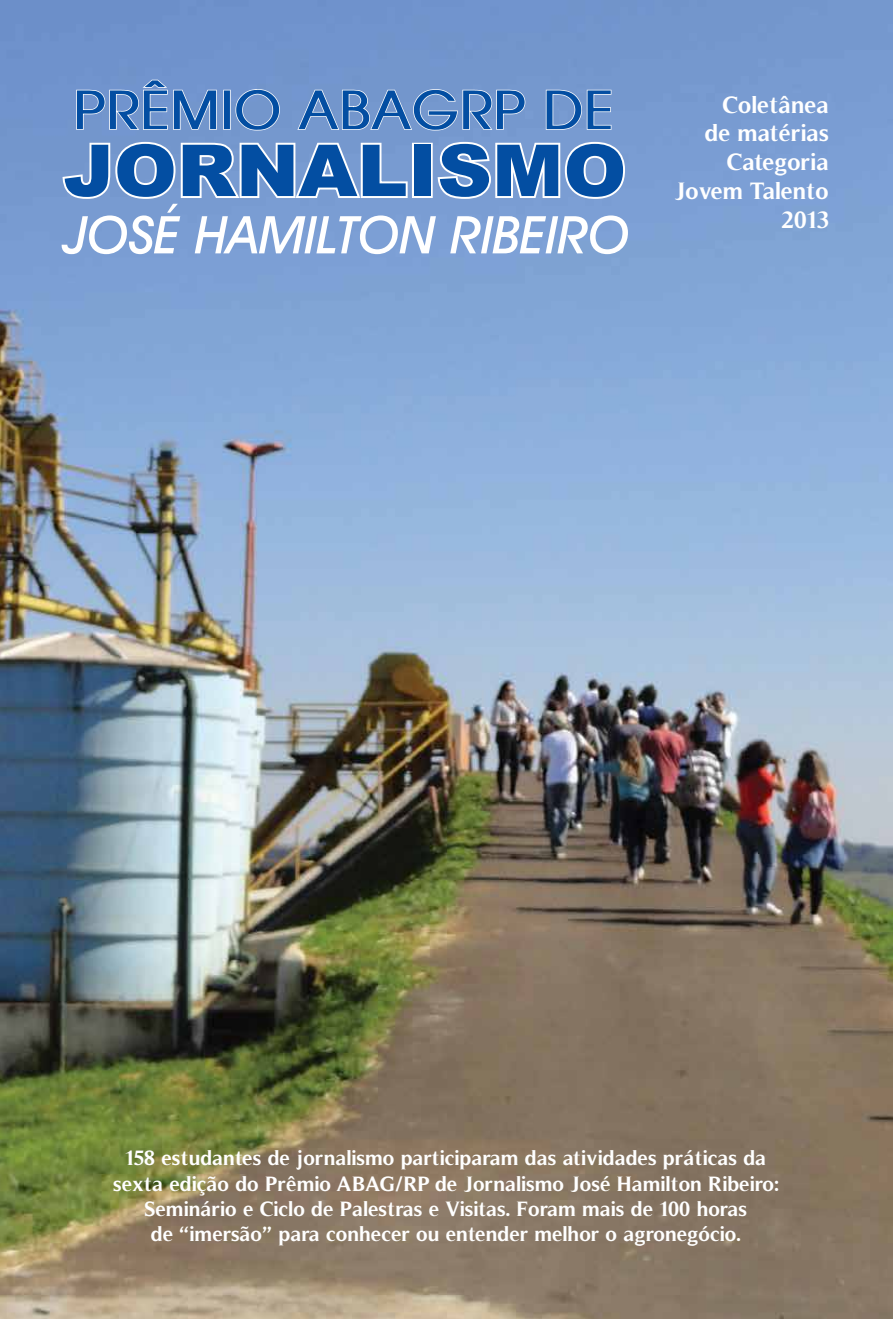
<style>
.page{position:relative;width:893px;height:1319px;background:#fff}
.page>*{position:absolute;margin:0;border:0;box-sizing:border-box;transform-origin:0 0}
.t1{font:900 71.55px "Arial";color:#034ea2;scale:1.06 1}
.t2{font:italic 500 52.2px "Avant Garde IT Cby BT";color:#fff}
.t3{font:700 52.2px "Avant Garde";color:#034ea2}
.t4{font:700 24px/28.8px "Timeless";color:#fff;text-align:right}
.t5{font:700 21px/25.2px "Timeless";color:#fff;text-align:center}
</style>
<div class="page">
<img style="left:0;top:0;width:893px;height:1318px">
<svg style="left:60px;top:79px;width:567px;height:122px"></svg>
<h2 class="t3" style="left:73px;top:77px;width:542px">PRÊMIO ABAGRP DE</h2>
<h1 class="t1" style="left:63px;top:118px;width:533px">JORNALISMO</h1>
<h2 class="t2" style="left:63px;top:203px;width:568px">JOSÉ HAMILTON RIBEIRO</h2>
<p class="t4" style="left:675px;top:90px;width:156px">Coletânea<br>de matérias<br>Categoria<br>Jovem Talento<br>2013</p>
<p class="t5" style="left:113px;top:1145px;width:667px">158 estudantes de jornalismo participaram das atividades práticas da sexta edição do Prêmio ABAG/RP de Jornalismo José Hamilton Ribeiro:<br>Seminário e Ciclo de Palestras e Visitas. Foram mais de 100 horas<br>de “imersão” para conhecer ou entender melhor o agronegócio.</p>
</div>
